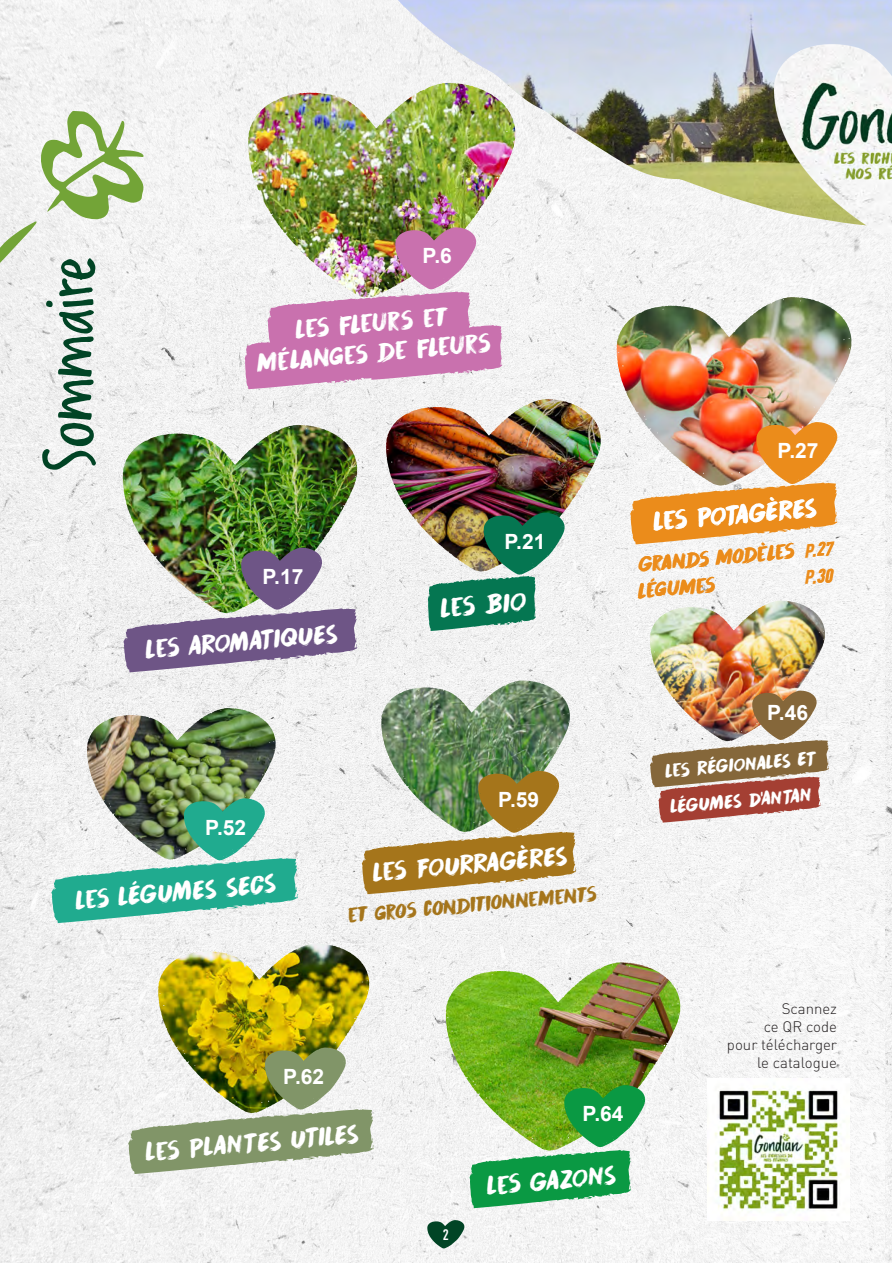
<style>
.page{position:relative;width:892px;height:1263px;background:#fff}
.page>*{position:absolute;margin:0;border:0;box-sizing:border-box;transform-origin:0 0}
.t1{font:75px "Delivery Note DEMO";color:#014425}
.t2{font:italic 23.85px "DK Cinnabar Brush";color:#fff}
.t3{font:italic 23.4px/29.8px "DK Cinnabar Brush";color:#fff;text-align:center}
.t4{font:700 21px "Arial";color:#fff}
.t5{font:italic 18.9px "DK Cinnabar Brush";color:#a5751b}
.t6{font:italic 18.9px/26.7px "DK Cinnabar Brush";color:#eb8c1b}
.t7{font:italic 900 condensed 18.9px "DIN Pro";color:#eb8c1b}
.t8{font:italic 16.95px/35.8px "DK Cinnabar Brush";color:#fff}
.t9{font:300 15px/18px "DIN Pro";color:#231f20;text-align:right}
.t10{font:700 condensed 15px "DIN Pro";color:#fff}
.s1{font-family:"DIN Pro";font-weight:900;font-stretch:condensed}
</style>
<div class="page">
<img style="left:884px;top:251px;width:8px;height:1012px">
<img style="left:0;top:0;width:884px;height:1263px">
<svg style="left:427px;top:1220px;width:37px;height:28px"></svg>
<img style="left:708px;top:1078px;width:142px;height:142px">
<img style="left:386px;top:0;width:386px;height:226px">
<img style="left:772px;top:0;width:120px;height:251px">
<img style="left:625px;top:297px;width:165px;height:40px">
<img style="left:94px;top:708px;width:134px;height:32px">
<svg style="left:51px;top:798px;width:247px;height:125px"></svg>
<img style="left:388px;top:683px;width:132px;height:29px">
<svg style="left:362px;top:770px;width:214px;height:124px"></svg>
<img style="left:656px;top:600px;width:123px;height:30px">
<img style="left:650px;top:690px;width:179px;height:132px">
<img style="left:454px;top:962px;width:164px;height:40px">
<svg style="left:470px;top:1085px;width:175px;height:123px"></svg>
<img style="left:166px;top:943px;width:148px;height:36px">
<svg style="left:128px;top:1047px;width:246px;height:127px"></svg>
<img style="left:258px;top:83px;width:187px;height:28px">
<img style="left:0;top:111px;width:565px;height:572px">
<img style="left:630px;top:422px;width:207px;height:135px">
<h1 class="t1" style="left:26px;top:471px;width:216px;rotate:-90deg">Sommaire</h1>
<p class="t4" style="left:423px;top:241px;width:31px">P.6</p>
<p class="t3" style="left:252px;top:318px;width:237px;rotate:-5deg">Les fleurs et mélanges de fleurs</p>
<p class="t4" style="left:504px;top:526px;width:43px">P.21</p>
<p class="t4" style="left:262px;top:561px;width:43px">P.17</p>
<p class="t3" style="left:143px;top:635px;width:195px;rotate:-5deg">Les AROMATIQUES</p>
<p class="t2" style="left:438px;top:592px;width:88px;rotate:-5deg">Les BIO</p>
<p class="t4" style="left:205px;top:812px;width:43px">P.52</p>
<p class="t3" style="left:73px;top:885px;width:204px;rotate:-5deg">Les LÉGUMES SECS</p>
<p class="t4" style="left:498px;top:785px;width:43px">P.59</p>
<p class="t3" style="left:370px;top:858px;width:198px;rotate:-5deg">Les FOURRAGÈRES</p>
<p class="t5" style="left:345px;top:902px;width:252px;rotate:-5deg">et gros conditionnements</p>
<p class="t4" style="left:777px;top:436px;width:43px">P.27</p>
<p class="t3" style="left:650px;top:507px;width:166px;rotate:-5deg">Les POTAGÈRES</p>
<p class="t6" style="left:633px;top:552px;width:200px;rotate:-5deg">Grands modèles <span class="s1">27<br></span>Légumes</p>
<p class="t7" style="left:802px;top:563px;width:30px;rotate:-5deg">P.30</p>
<p class="t4" style="left:767px;top:699px;width:43px">P.46</p>
<p class="t8" style="left:663px;top:753px;width:153px;rotate:-5deg">Les RÉGIONALES ET<br>LÉGUMES D’ANTAN</p>
<p class="t4" style="left:283px;top:1061px;width:43px">P.62</p>
<p class="t3" style="left:143px;top:1137px;width:216px;rotate:-5deg">Les PLANTES UTILES</p>
<p class="t10" style="left:443px;top:1223px;width:8px">2</p>
<p class="t4" style="left:582px;top:1099px;width:43px">P.64</p>
<p class="t3" style="left:484px;top:1171px;width:132px;rotate:-5deg">Les GAZONS</p>
<p class="t9" style="left:727px;top:998px;width:112px">Scannez<br>ce QR code<br>pour télécharger le catalogue</p>
</div>
